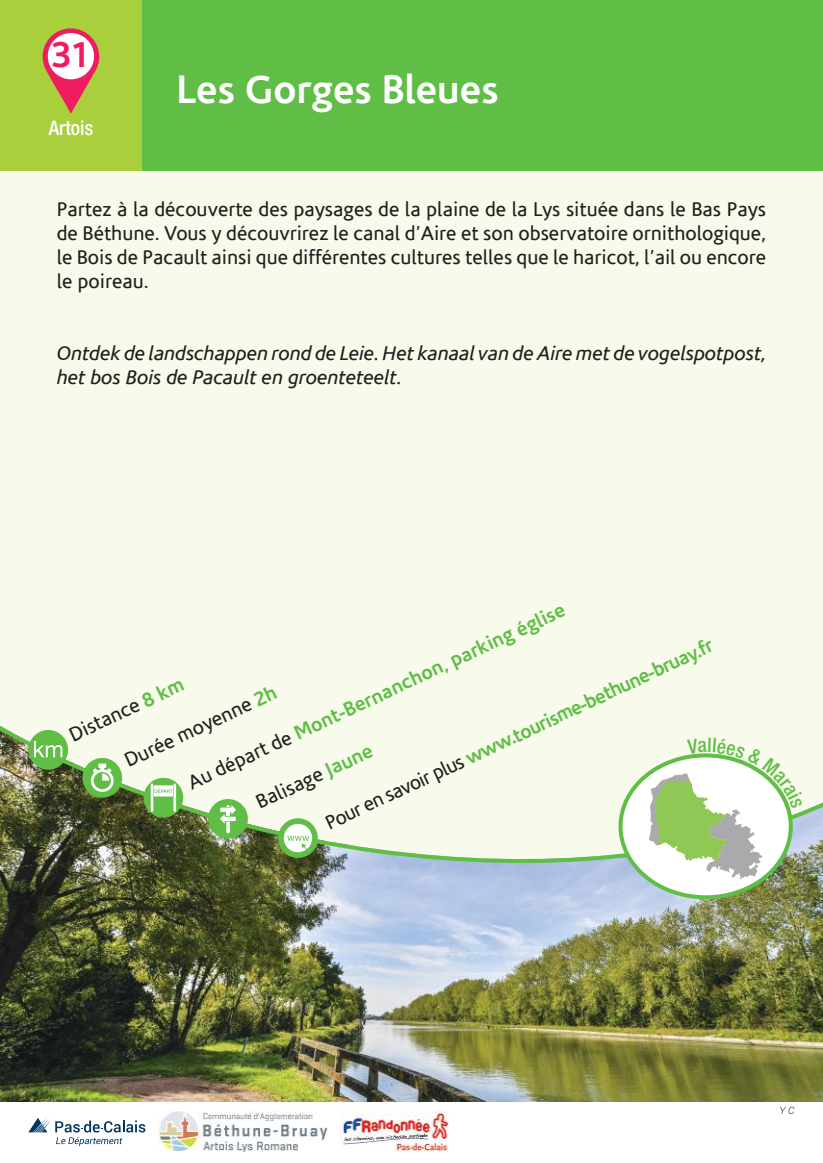
<style>
.page{position:relative;width:823px;height:1163px;background:#fff}
.page>*{position:absolute;margin:0;border:0;box-sizing:border-box;transform-origin:0 0}
.t1{font:700 40px "Corisande";color:#fff}
.t2{font:700 36px "Corisande";color:#f01c60}
.t3{font:20px/24px "Corisande";color:#241f1f;text-align:justify}
.t4{font:italic 20px/24px "Corisande";color:#241f1f}
.t5{font:700 20px "Corisande";color:#60be46}
.t6{font:500 condensed 20px "Helvetica Neue";color:#fff}
.t7{font:italic 300 10px "Roboto";color:#241f1f}
.s1{font-weight:400;color:#241f1f}
.s2{font-weight:700;color:#60be46}
</style>
<div class="page">
<img style="left:0;top:906px;width:822px;height:194px">
<svg style="left:0;top:358px;width:822px;height:548px;background:#e7ebdb"></svg>
<div style="left:0;top:170px;width:822px;height:188px;background:#f8fbec"></div>
<div style="left:142px;top:0;width:680px;height:170px;background:#60be46"></div>
<div style="left:0;top:0;width:142px;height:170px;background:#a9d03c"></div>
<svg style="left:620px;top:755px;width:170px;height:142px"></svg>
<svg style="left:28px;top:1118px;width:117px;height:27px"></svg>
<div style="left:208px;top:798px;width:40px;height:40px;background:#60be46;border-radius:50%"></div>
<svg style="left:220px;top:805px;width:16px;height:28px"></svg>
<div style="left:278px;top:818px;width:39px;height:39px;background:#60be46;border-radius:50%"></div>
<svg style="left:283px;top:823px;width:29px;height:29px"></svg>
<div style="left:82px;top:757px;width:40px;height:40px;background:#60be46;border-radius:50%"></div>
<svg style="left:91px;top:763px;width:23px;height:28px"></svg>
<svg style="left:143px;top:777px;width:40px;height:40px"></svg>
<svg style="left:154px;top:785px;width:19px;height:11px"></svg>
<hr style="left:151px;top:783px;width:2px;height:28px;background:#fff">
<hr style="left:173px;top:783px;width:3px;height:28px;background:#fff">
<div style="left:28px;top:729px;width:40px;height:40px;background:#60be46;border-radius:50%"></div>
<svg style="left:34px;top:741px;width:28px;height:16px"></svg>
<svg style="left:42px;top:28px;width:58px;height:86px"></svg>
<div style="left:48px;top:33px;width:46px;height:46px;background:#fff;border-radius:50%"></div>
<img style="left:159px;top:1111px;width:168px;height:40px">
<img style="left:340px;top:1111px;width:109px;height:40px">
<svg style="left:648px;top:737px;width:154px;height:142px"></svg>
<h2 class="t2" style="left:52px;top:32px;width:40px">31</h2>
<p class="t6" style="left:49px;top:116px;width:46px">Artois</p>
<h1 class="t1" style="left:176px;top:64px;width:323px">Les Gorges Bleues</h1>
<p class="t3" style="left:57px;top:198px;width:710px">Partez à la découverte des paysages de la plaine de la Lys située dans le Bas Pays de Béthune. Vous y découvrirez le canal d’Aire et son observatoire ornithologique, le Bois de Pacault ainsi que différentes cultures telles que le haricot, l’ail ou encore le poireau.</p>
<p class="t4" style="left:57px;top:342px;width:710px">Ontdek de landschappen rond de Leie. Het kanaal van de Aire met de vogelspotpost, het bos Bois de Pacault en groenteteelt.</p>
<p class="t5" style="left:183px;top:771px;width:415px;rotate:-25deg"><span class="s1">Au départ de</span> Mont-Bernanchon, parking église</p>
<p class="t5" style="left:321px;top:811px;width:426px;rotate:-25deg"><span class="s1">Pour en savoir plus</span> www.tourisme-bethune-bruay.fr</p>
<p class="t3" style="left:65px;top:724px;width:126px;rotate:-25deg">Distance <span class="s2">8 km</span></p>
<p class="t3" style="left:121px;top:750px;width:167px;rotate:-25deg">Durée moyenne <span class="s2">2h</span></p>
<p class="t3" style="left:252px;top:792px;width:128px;rotate:-25deg">Balisage <span class="s2">Jaune</span></p>
<p class="t7" style="left:779px;top:1103px;width:16px">Y C</p>
</div>
